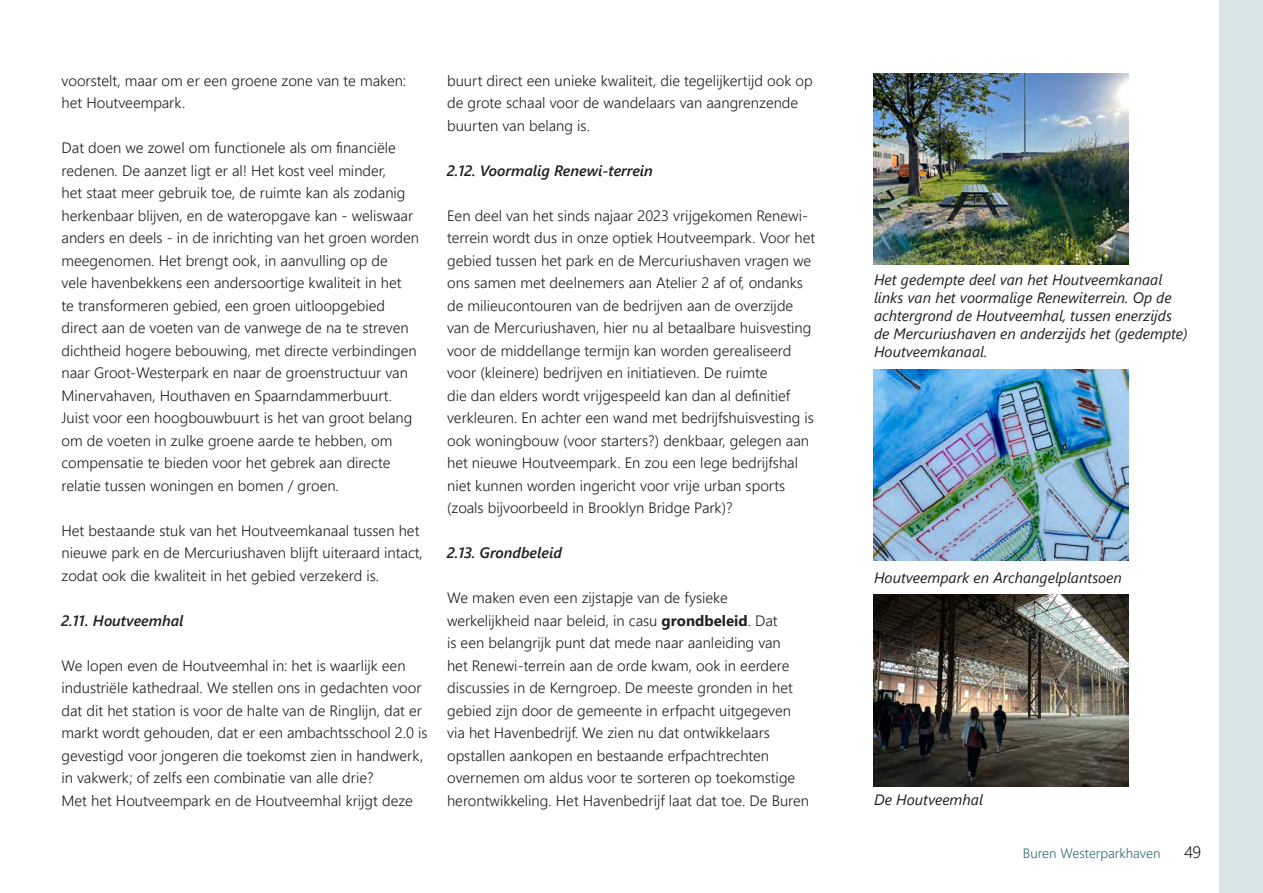
<style>
.page{position:relative;width:1263px;height:893px;background:#fff}
.page>*{position:absolute;margin:0;border:0;box-sizing:border-box;transform-origin:0 0}
.t1{font:300 16.5px "Segoe UI";color:#231f20}
.Body_Text{font:300 15px/22.5px "Segoe UI";color:#231f20}
.Body-Image_Caption{font:italic 15px/18px "Segoe UI";color:#231f20}
.t2{font:italic 600 15px "Segoe UI";color:#231f20}
.Footnotes{font:300 13.5px "Segoe UI";color:#386e75}
.s1{font-weight:700}
</style>
<div class="page">
<div style="left:1220px;top:0;width:43px;height:893px;background:#d8e4e8"></div>
<img style="left:874px;top:73px;width:255px;height:192px">
<img style="left:874px;top:369px;width:255px;height:191px">
<img style="left:874px;top:595px;width:255px;height:191px">
<p class="Body_Text" style="left:62px;top:67px;width:346px">voorstelt, maar om er een groene zone van te maken: het Houtveempark.</p>
<p class="Body_Text" style="left:62px;top:135px;width:359px">Dat doen we zowel om functionele als om financiële redenen. De aanzet ligt er al! Het kost veel minder,<br>het staat meer gebruik toe, de ruimte kan als zodanig herkenbaar blijven, en de wateropgave kan - weliswaar anders en deels - in de inrichting van het groen worden meegenomen. Het brengt ook, in aanvulling op de<br>vele havenbekkens een andersoortige kwaliteit in het<br>te transformeren gebied, een groen uitloopgebied direct aan de voeten van de vanwege de na te streven dichtheid hogere bebouwing, met directe verbindingen naar Groot-Westerpark en naar de groenstructuur van Minervahaven, Houthaven en Spaarndammerbuurt.<br>Juist voor een hoogbouwbuurt is het van groot belang om de voeten in zulke groene aarde te hebben, om compensatie te bieden voor het gebrek aan directe relatie tussen woningen en bomen / groen.</p>
<p class="Body_Text" style="left:62px;top:517px;width:363px">Het bestaande stuk van het Houtveemkanaal tussen het nieuwe park en de Mercuriushaven blijft uiteraard intact, zodat ook die kwaliteit in het gebied verzekerd is.</p>
<h4 class="t2" style="left:62px;top:606px;width:123px">2.11. Houtveemhal</h4>
<p class="Body_Text" style="left:62px;top:652px;width:367px">We lopen even de Houtveemhal in: het is waarlijk een industriële kathedraal. We stellen ons in gedachten voor dat dit het station is voor de halte van de Ringlijn, dat er markt wordt gehouden, dat er een ambachtsschool 2.0 is gevestigd voor jongeren die toekomst zien in handwerk, in vakwerk; of zelfs een combinatie van alle drie?</p>
<p class="Body_Text" style="left:62px;top:787px;width:353px">Met het Houtveempark en de Houtveemhal krijgt deze</p>
<p class="Body_Text" style="left:447px;top:67px;width:367px">buurt direct een unieke kwaliteit, die tegelijkertijd ook op de grote schaal voor de wandelaars van aangrenzende buurten van belang is.</p>
<h4 class="t2" style="left:447px;top:156px;width:207px">2.12. Voormalig Renewi-terrein</h4>
<p class="Body_Text" style="left:447px;top:202px;width:370px">Een deel van het sinds najaar 2023 vrijgekomen Renewi&shy;terrein wordt dus in onze optiek Houtveempark. Voor het gebied tussen het park en de Mercuriushaven vragen we ons samen met deelnemers aan Atelier 2 af of, ondanks de milieucontouren van de bedrijven aan de overzijde van de Mercuriushaven, hier nu al betaalbare huisvesting voor de middellange termijn kan worden gerealiseerd voor (kleinere) bedrijven en initiatieven. De ruimte<br>die dan elders wordt vrijgespeeld kan dan al definitief verkleuren. En achter een wand met bedrijfshuisvesting is ook woningbouw (voor starters?) denkbaar, gelegen aan het nieuwe Houtveempark. En zou een lege bedrijfshal niet kunnen worden ingericht voor vrije urban sports (zoals bijvoorbeeld in Brooklyn Bridge Park)?</p>
<h4 class="t2" style="left:447px;top:539px;width:116px">2.13. Grondbeleid</h4>
<p class="Body_Text" style="left:447px;top:585px;width:364px">We maken even een zijstapje van de fysieke werkelijkheid naar beleid, in casu <span class="s1">grondbeleid</span>. Dat<br>is een belangrijk punt dat mede naar aanleiding van<br>het Renewi-terrein aan de orde kwam, ook in eerdere discussies in de Kerngroep. De meeste gronden in het gebied zijn door de gemeente in erfpacht uitgegeven via het Havenbedrijf. We zien nu dat ontwikkelaars opstallen aankopen en bestaande erfpachtrechten overnemen om aldus voor te sorteren op toekomstige herontwikkeling. Het Havenbedrijf laat dat toe. De Buren</p>
<p class="Body-Image_Caption" style="left:874px;top:268px;width:315px">Het gedempte deel van het Houtveemkanaal links van het voormalige Renewiterrein. Op de achtergrond de Houtveemhal, tussen enerzijds de Mercuriushaven en anderzijds het (gedempte)<br>Houtveemkanaal.</p>
<p class="Body-Image_Caption" style="left:874px;top:567px;width:249px">Houtveempark en Archangelplantsoen</p>
<p class="Body-Image_Caption" style="left:874px;top:788px;width:110px">De Houtveemhal</p>
<p class="Footnotes" style="left:1023px;top:840px;width:139px">Buren Westerparkhaven</p>
<p class="t1" style="left:1184px;top:836px;width:19px">49</p>
</div>
